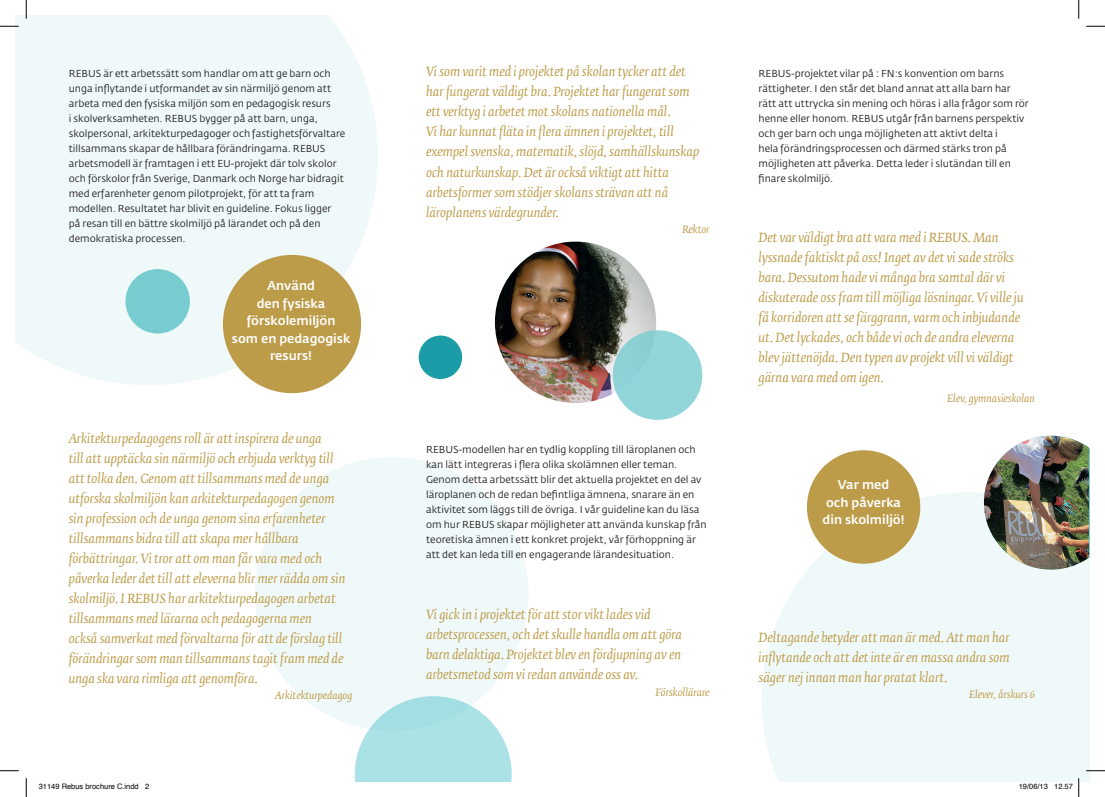
<style>
.page{position:relative;width:1105px;height:797px;background:#fff}
.page>*{position:absolute;margin:0;border:0;box-sizing:border-box;transform-origin:0 0}
.Citat_SE{font:italic 12.5px/20px "Fedra Serif B";color:#bd9c49}
.Hvid_boble{font:500 12.5px/17.5px "Fedra Sans Std";color:#fff;text-align:center}
.Brød_SE{font:10px/15px "Fedra Sans Std";color:#231f20}
.Citat_under{font:italic 10px "Fedra Serif B";color:#bd9c49}
.t1{font:7.5px "Helvetica";color:#000}
</style>
<div class="page">
<div style="left:255px;top:457px;width:274px;height:273px;background:#f0f9f9;border-radius:50%"></div>
<svg style="left:355px;top:696px;width:157px;height:85px"></svg>
<svg style="left:16px;top:16px;width:362px;height:369px;fill:#f0f9f9"></svg>
<img style="left:495px;top:242px;width:161px;height:161px;border-radius:81px">
<div style="left:613px;top:330px;width:89px;height:90px;background:#92d6d9;border-radius:50%"></div>
<div style="left:419px;top:335px;width:43px;height:44px;background:#1c9ca6;border-radius:50%"></div>
<svg style="left:762px;top:492px;width:327px;height:289px;fill:#f0f9f9"></svg>
<img style="left:984px;top:436px;width:105px;height:133px">
<div style="left:223px;top:255px;width:138px;height:138px;background:#bd9c49;border-radius:50%"></div>
<div style="left:807px;top:450px;width:113px;height:113px;background:#bd9c49;border-radius:50%"></div>
<div style="left:125px;top:269px;width:65px;height:64px;background:#77ccd0;border-radius:50%"></div>
<svg style="left:0;top:25px;width:19px;height:2px"></svg>
<svg style="left:1086px;top:25px;width:19px;height:2px"></svg>
<svg style="left:0;top:770px;width:19px;height:1px"></svg>
<svg style="left:1086px;top:770px;width:19px;height:1px"></svg>
<svg style="left:25px;top:0;width:2px;height:19px"></svg>
<svg style="left:25px;top:778px;width:2px;height:19px"></svg>
<svg style="left:1078px;top:0;width:1px;height:19px"></svg>
<svg style="left:1054px;top:778px;width:25px;height:19px"></svg>
<p class="Brød_SE" style="left:69px;top:66px;width:278px">REBUS är ett arbetssätt som handlar om att ge barn och unga inflytande i utformandet av sin närmiljö genom att arbeta med den fysiska miljön som en pedagogisk resurs<br>i skolverksamheten. REBUS bygger på att barn, unga, skolpersonal, arkitekturpedagoger och fastighetsförvaltare tillsammans skapar de hållbara förändringarna. REBUS arbetsmodell är framtagen i ett EU-projekt där tolv skolor och förskolor från Sverige, Danmark och Norge har bidragit med erfarenheter genom pilotprojekt, för att ta fram modellen. Resultatet har blivit en guideline. Fokus ligger på resan till en bättre skolmiljö på lärandet och på den demokratiska processen.</p>
<p class="Hvid_boble" style="left:267px;top:277px;width:49px">Använd</p>
<p class="Hvid_boble" style="left:257px;top:294px;width:70px">den fysiska</p>
<p class="Hvid_boble" style="left:247px;top:312px;width:90px">förskolemiljön</p>
<p class="Hvid_boble" style="left:232px;top:329px;width:120px">som en pedagogisk resurs!</p>
<p class="Citat_SE" style="left:69px;top:429px;width:278px">Arkitekturpedagogens roll är att inspirera de unga<br>till att upptäcka sin närmiljö och erbjuda verktyg till att tolka den. Genom att tillsammans med de unga utforska skolmiljön kan arkitekturpedagogen genom sin profession och de unga genom sina erfarenheter tillsammans bidra till att skapa mer hållbara förbättringar. Vi tror att om man får vara med och påverka leder det till att eleverna blir mer rädda om sin skolmiljö. I REBUS har arkitekturpedagogen arbetat tillsammans med lärarna och pedagogerna men<br>också samverkat med förvaltarna för att de förslag till förändringar som man tillsammans tagit fram med de unga ska vara rimliga att genomföra.</p>
<p class="Citat_under" style="left:275px;top:690px;width:78px">Arkitekturpedagog</p>
<p class="Citat_SE" style="left:426px;top:62px;width:275px">Vi som varit med i projektet på skolan tycker att det har fungerat väldigt bra. Projektet har fungerat som ett verktyg i arbetet mot skolans nationella mål.<br>Vi har kunnat fläta in flera ämnen i projektet, till exempel svenska, matematik, slöjd, samhällskunskap och naturkunskap. Det är också viktigt att hitta arbetsformer som stödjer skolans strävan att nå läroplanens värdegrunder.</p>
<p class="Citat_under" style="left:682px;top:223px;width:29px">Rektor</p>
<p class="Brød_SE" style="left:426px;top:442px;width:282px">REBUS-modellen har en tydlig koppling till läroplanen och kan lätt integreras i flera olika skolämnen eller teman.<br>Genom detta arbetssätt blir det aktuella projektet en del av läroplanen och de redan befintliga ämnena, snarare än en aktivitet som läggs till de övriga. I vår guideline kan du läsa om hur REBUS skapar möjligheter att använda kunskap från teoretiska ämnen i ett konkret projekt, vår förhoppning är att det kan leda till en engagerande lärandesituation.</p>
<p class="Citat_SE" style="left:426px;top:605px;width:258px">Vi gick in i projektet för att stor vikt lades vid arbetsprocessen, och det skulle handla om att göra barn delaktiga. Projektet blev en fördjupning av en arbetsmetod som vi redan använde oss av.</p>
<p class="Citat_under" style="left:655px;top:686px;width:56px">Förskollärare</p>
<p class="Brød_SE" style="left:758px;top:66px;width:272px">REBUS-projektet vilar på : FN:s konvention om barns rättigheter. I den står det bland annat att alla barn har rätt att uttrycka sin mening och höras i alla frågor som rör henne eller honom. REBUS utgår från barnens perspektiv och ger barn och unga möjligheten att aktivt delta i<br>hela förändringsprocessen och därmed stärks tron på möjligheten att påverka. Detta leder i slutändan till en finare skolmiljö.</p>
<p class="Citat_SE" style="left:758px;top:227px;width:267px">Det var väldigt bra att vara med i REBUS. Man lyssnade faktiskt på oss! Inget av det vi sade ströks bara. Dessutom hade vi många bra samtal där vi diskuterade oss fram till möjliga lösningar. Vi ville ju få korridoren att se färggrann, varm och inbjudande ut. Det lyckades, och både vi och de andra eleverna blev jättenöjda. Den typen av projekt vill vi väldigt gärna vara med om igen.</p>
<p class="Citat_under" style="left:947px;top:392px;width:89px">Elev, gymnasieskolan</p>
<p class="Hvid_boble" style="left:838px;top:476px;width:53px">Var med</p>
<p class="Hvid_boble" style="left:826px;top:494px;width:77px">och påverka</p>
<p class="Hvid_boble" style="left:822px;top:511px;width:84px">din skolmiljö!</p>
<p class="Citat_SE" style="left:758px;top:627px;width:253px;text-align:justify">Deltagande betyder att man är med. Att man har inflytande och att det inte är en massa andra som säger nej innan man har pratat klart.</p>
<p class="Citat_under" style="left:969px;top:689px;width:67px">Elever, årskurs 6</p>
<p class="t1" style="left:39px;top:781px;width:112px">31149 Rebus brochure C.indd 2</p>
<p class="t1" style="left:1019px;top:781px;width:56px">19/06/13 12.57</p>
</div>
